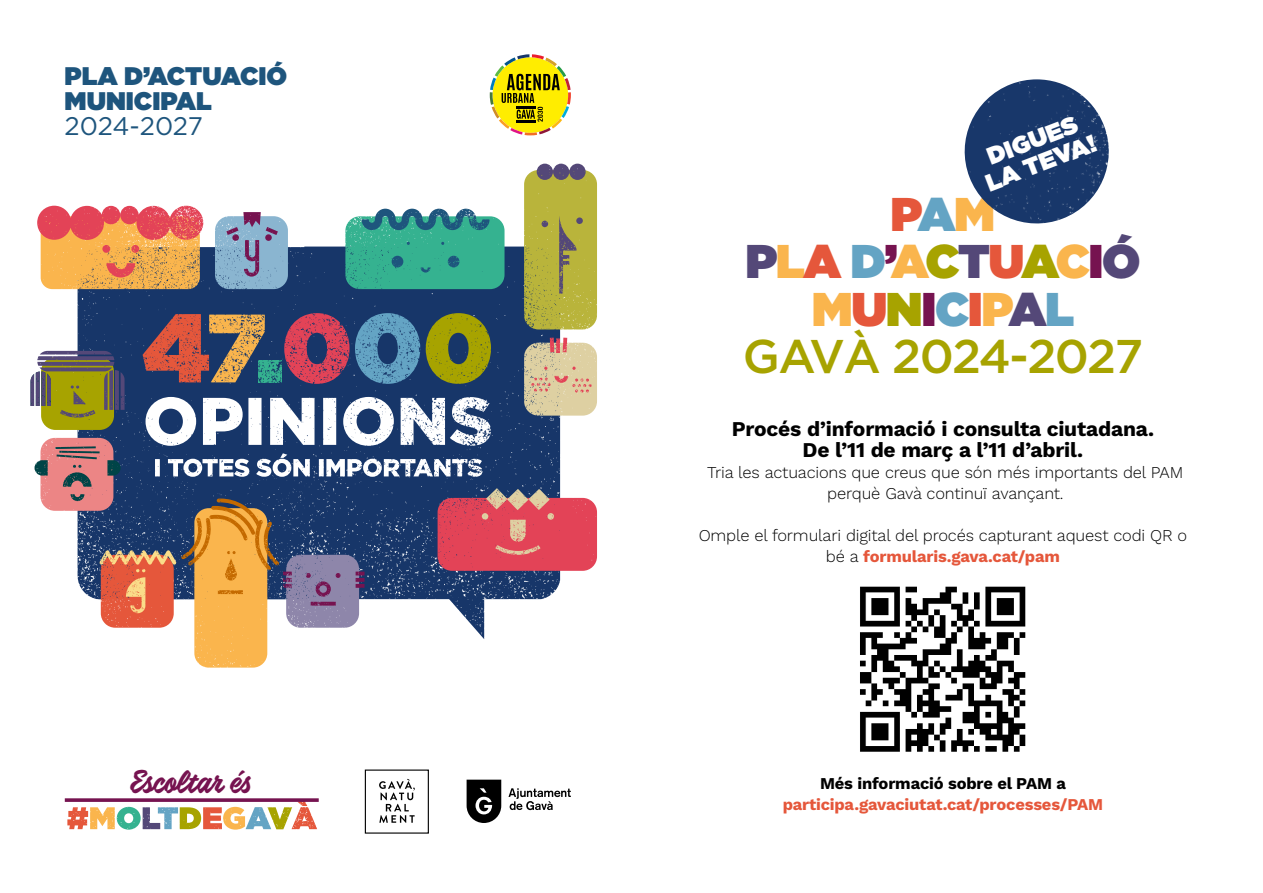
<style>
.page{position:relative;width:1263px;height:893px;background:#fff}
.page>*{position:absolute;margin:0;border:0;box-sizing:border-box;transform-origin:0 0}
.t1{font:500 47.25px/47.2px "Gotham HTF";letter-spacing:-.04em;color:#a7a300;text-align:center}
.t2{font:33.3px "Calafia";letter-spacing:-.02em;color:#761350}
.t3{font:900 25.5px/25.5px "Gotham HTF";color:#1e557d}
.t4{font:25.5px "Gotham HTF";letter-spacing:-.01em;color:#1e557d}
.t5{font:900 24.3px/23.9px "Gotham HTF";color:#fff;text-align:center}
.t6{font:700 21px/21px "Work Sans";letter-spacing:-.01em;color:#000;text-align:center}
.t7{font:300 16.5px/21px "Work Sans";letter-spacing:-.01em;color:#000;text-align:center}
.t8{font:700 16.5px "Work Sans";letter-spacing:-.01em;color:#e5573b}
.t9{font:700 16.5px "Work Sans";letter-spacing:-.01em;color:#000}
.s1{font-weight:900;color:#e5573b}
.s2{font-weight:900;color:#64a4c4}
.s3{font-weight:900;color:#fab54d}
.s4{font-weight:900;color:#544878}
.s5{font-weight:900;color:#761350}
.s6{font-weight:900}
.s7{font-weight:700;color:#e5573b}
</style>
<div class="page">
<svg style="left:467px;top:780px;width:34px;height:43px"></svg>
<svg style="left:508px;top:788px;width:63px;height:22px"></svg>
<div style="left:365px;top:769px;width:64px;height:65px;border:1px solid #000"></div>
<svg style="left:379px;top:779px;width:36px;height:44px"></svg>
<img style="left:67px;top:807px;width:21px;height:22px">
<img style="left:117px;top:807px;width:24px;height:23px">
<img style="left:180px;top:807px;width:21px;height:22px">
<img style="left:203px;top:807px;width:68px;height:23px">
<img style="left:267px;top:807px;width:50px;height:22px">
<img style="left:90px;top:807px;width:25px;height:22px">
<img style="left:143px;top:807px;width:15px;height:22px">
<img style="left:158px;top:807px;width:20px;height:22px">
<svg style="left:298px;top:802px;width:9px;height:4px"></svg>
<svg style="left:65px;top:798px;width:254px;height:4px"></svg>
<svg style="left:490px;top:54px;width:81px;height:81px"></svg>
<img style="left:78px;top:247px;width:226px;height:352px">
<img style="left:304px;top:247px;width:256px;height:352px">
<img style="left:447px;top:597px;width:37px;height:42px">
<img style="left:524px;top:170px;width:73px;height:159px">
<img style="left:537px;top:164px;width:49px;height:130px">
<div style="left:194px;top:594px;width:73px;height:74px;background:#fab54d"></div>
<img style="left:181px;top:499px;width:98px;height:95px">
<img style="left:524px;top:343px;width:73px;height:73px">
<img style="left:531px;top:338px;width:61px;height:55px">
<img style="left:41px;top:438px;width:72px;height:73px">
<img style="left:35px;top:446px;width:86px;height:55px">
<img style="left:438px;top:498px;width:159px;height:73px">
<img style="left:482px;top:488px;width:72px;height:67px">
<img style="left:41px;top:371px;width:73px;height:59px">
<img style="left:60px;top:385px;width:36px;height:33px">
<img style="left:104px;top:370px;width:21px;height:40px">
<img style="left:30px;top:371px;width:21px;height:35px">
<img style="left:37px;top:351px;width:77px;height:20px">
<img style="left:101px;top:613px;width:73px;height:15px">
<img style="left:99px;top:550px;width:78px;height:63px">
<img style="left:41px;top:278px;width:159px;height:11px">
<img style="left:37px;top:206px;width:166px;height:72px">
<img style="left:215px;top:216px;width:73px;height:73px">
<img style="left:226px;top:212px;width:52px;height:65px">
<img style="left:143px;top:314px;width:122px;height:68px">
<img style="left:259px;top:360px;width:22px;height:22px">
<img style="left:284px;top:313px;width:66px;height:71px">
<img style="left:355px;top:313px;width:65px;height:71px">
<img style="left:426px;top:313px;width:65px;height:71px">
<img style="left:146px;top:397px;width:345px;height:49px">
<img style="left:183px;top:453px;width:299px;height:24px">
<img style="left:345px;top:216px;width:159px;height:73px">
<img style="left:361px;top:209px;width:129px;height:64px">
<img style="left:286px;top:555px;width:73px;height:73px">
<img style="left:283px;top:572px;width:81px;height:34px">
<img style="left:860px;top:586px;width:166px;height:166px">
<img style="left:964px;top:79px;width:145px;height:145px">
<h3 class="t3" style="left:65px;top:62px;width:224px">PLA D’ACTUACIÓ<br>MUNICIPAL</h3>
<h3 class="t4" style="left:65px;top:112px;width:140px">2024-2027</h3>
<h2 class="t2" style="left:131px;top:761px;width:124px">Escoltar és</h2>
<h3 class="t5" style="left:973px;top:150px;width:118px;rotate:-21deg">DIGUES<br>LA TEVA!</h3>
<h1 class="t1" style="left:743px;top:190px;width:402px"><span class="s1">P</span><span class="s2">A</span><span class="s3">M<br></span><span class="s4">P</span><span class="s3">L</span><span class="s1">A</span> <span class="s2">D</span><span class="s5">’</span><span class="s3">A</span><span class="s6">C</span><span class="s4">T</span><span class="s1">U</span><span class="s6">A</span><span class="s3">C</span><span class="s5">I</span><span class="s4">Ó<br></span><span class="s3">M</span><span class="s1">U</span><span class="s6">N</span><span class="s5">I</span><span class="s2">C</span><span class="s1">I</span><span class="s3">P</span><span class="s4">A</span><span class="s2">L<br></span>GAVÀ 2024-2027</h1>
<p class="t6" style="left:732px;top:418px;width:424px">Procés d’informació i consulta ciutadana.<br>De l’11 de març a l’11 d’abril.</p>
<p class="t7" style="left:707px;top:461px;width:477px">Tria les actuacions que creus que són més importants del PAM perquè Gavà continuï avançant.</p>
<p class="t7" style="left:699px;top:524px;width:490px">Omple el formulari digital del procés capturant aquest codi QR o bé a <span class="s7">formularis.gava.cat/pam</span></p>
<p class="t9" style="left:820px;top:771px;width:247px">Més informació sobre el PAM a</p>
<p class="t8" style="left:783px;top:792px;width:322px">participa.gavaciutat.cat/processes/PAM</p>
</div>
